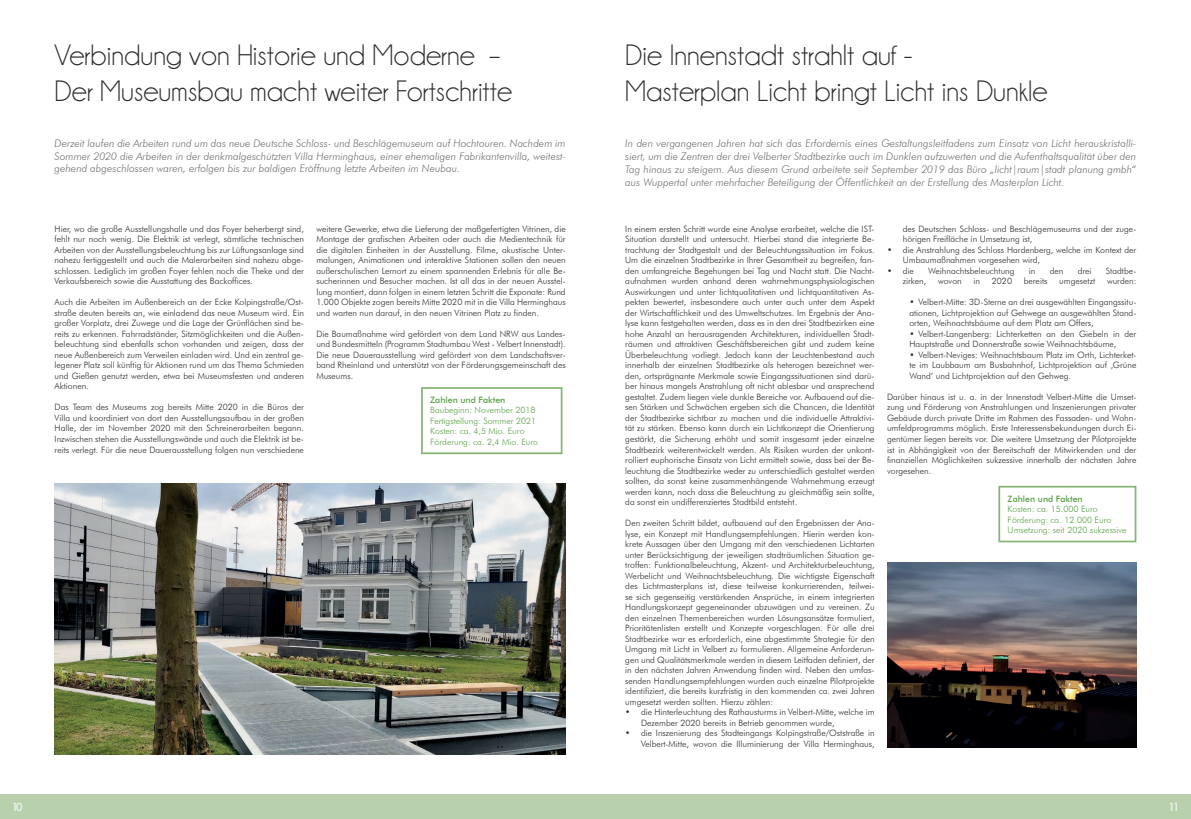
<style>
.page{position:relative;width:1191px;height:819px;background:#fff}
.page>*{position:absolute;margin:0;border:0;box-sizing:border-box;transform-origin:0 0}
.t1{font:29.75px/35.7px "Champagne&Limousines";color:#2e2b2c}
.t2{font:500 12.25px "Futura PT";color:#f2f3f4}
.t3{font:italic 300 10.5px/13.1px "Futura BT";color:#6c6d70;text-align:justify}
.t4{font:300 8.75px/10.5px "Futura BT";color:#2e2b2c;text-align:justify}
.t5{font:300 8.75px/10.5px "Futura BT";color:#599f46}
.t6{font:500 8.75px "Futura BT";color:#599f46}
</style>
<div class="page">
<div style="left:0;top:794px;width:1191px;height:25px;background:#b8d1ac"></div>
<div style="left:998px;top:486px;width:138px;height:56px;border:2px solid #86b675"></div>
<img style="left:55px;top:483px;width:511px;height:271px">
<div style="left:421px;top:387px;width:141px;height:67px;border:2px solid #86b675"></div>
<img style="left:887px;top:562px;width:249px;height:185px">
<h1 class="t1" style="left:55px;top:37px;width:459px">Verbindung von Historie und Moderne –<br>Der Museumsbau macht weiter Fortschritte</h1>
<p class="t3" style="left:55px;top:137px;width:512px;line-height:12.6px">Derzeit laufen die Arbeiten rund um das neue Deutsche Schloss- und Beschlägemuseum auf Hochtouren. Nachdem im Sommer 2020 die Arbeiten in der denkmalgeschützten Villa Herminghaus, einer ehemaligen Fabrikantenvilla, weitest&shy;gehend abgeschlossen waren, erfolgen bis zur baldigen Eröffnung letzte Arbeiten im Neubau.</p>
<p class="t4" style="left:55px;top:223px;width:251px">Hier, wo die große Ausstellungshalle und das Foyer beherbergt sind, fehlt nur noch wenig. Die Elektrik ist verlegt, sämtliche technischen Arbeiten von der Ausstellungsbeleuchtung bis zur Lüftungsanlage sind nahezu fertiggestellt und auch die Malerarbeiten sind nahezu abge&shy;schlossen. Lediglich im großen Foyer fehlen noch die Theke und der Verkaufsbereich sowie die Ausstattung des Backoffices.</p>
<p class="t4" style="left:55px;top:297px;width:251px">Auch die Arbeiten im Außenbereich an der Ecke Kolpingstraße/Ost&shy;straße deuten bereits an, wie einladend das neue Museum wird. Ein großer Vorplatz, drei Zuwege und die Lage der Grünflächen sind be&shy;reits zu erkennen. Fahrradständer, Sitzmöglichkeiten und die Außen&shy;beleuchtung sind ebenfalls schon vorhanden und zeigen, dass der neue Außenbereich zum Verweilen einladen wird. Und ein zentral ge&shy;legener Platz soll künftig für Aktionen rund um das Thema Schmieden und Gießen genutzt werden, etwa bei Museumsfesten und anderen Aktionen.</p>
<p class="t4" style="left:55px;top:402px;width:251px">Das Team des Museums zog bereits Mitte 2020 in die Büros der Villa und koordiniert von dort den Ausstellungsaufbau in der großen Halle, der im November 2020 mit den Schreinerarbeiten begann.<br>Inzwischen stehen die Ausstellungswände und auch die Elektrik ist be&shy;reits verlegt. Für die neue Dauerausstellung folgen nun verschiedene</p>
<p class="t4" style="left:316px;top:223px;width:251px">weitere Gewerke, etwa die Lieferung der maßgefertigten Vitrinen, die Montage der grafischen Arbeiten oder auch die Medientechnik für die digitalen Einheiten in der Ausstellung. Filme, akustische Unter&shy;malungen, Animationen und interaktive Stationen sollen den neuen außerschulischen Lernort zu einem spannenden Erlebnis für alle Be&shy;sucherinnen und Besucher machen. Ist all das in der neuen Ausstel&shy;lung montiert, dann folgen in einem letzten Schritt die Exponate: Rund 1.000 Objekte zogen bereits Mitte 2020 mit in die Villa Herminghaus und warten nun darauf, in den neuen Vitrinen Platz zu finden.</p>
<p class="t4" style="left:316px;top:328px;width:251px">Die Baumaßnahme wird gefördert von dem Land NRW aus Landes&shy;und Bundesmitteln (Programm Stadtumbau West - Velbert Innenstadt).<br>Die neue Dauerausstellung wird gefördert von dem Landschaftsver&shy;band Rheinland und unterstützt von der Förderungsgemeinschaft des Museums.</p>
<p class="t6" style="left:430px;top:394px;width:77px">Zahlen und Fakten</p>
<p class="t5" style="left:430px;top:405px;width:109px">Baubeginn: November 2018<br>Fertigstellung: Sommer 2021<br>Kosten: ca. 4,5 Mio. Euro<br>Förderung: ca. 2,4 Mio. Euro</p>
<h1 class="t1" style="left:625px;top:37px;width:424px">Die Innenstadt strahlt auf -<br>Masterplan Licht bringt Licht ins Dunkle</h1>
<p class="t3" style="left:625px;top:137px;width:512px">In den vergangenen Jahren hat sich das Erfordernis eines Gestaltungsleitfadens zum Einsatz von Licht herauskristalli&shy;siert, um die Zentren der drei Velberter Stadtbezirke auch im Dunklen aufzuwerten und die Aufenthaltsqualität über den Tag hinaus zu steigern. Aus diesem Grund arbeitete seit September 2019 das Büro „licht|raum|stadt planung gmbh“ aus Wuppertal unter mehrfacher Beteiligung der Öffentlichkeit an der Erstellung des Masterplan Licht.</p>
<p class="t4" style="left:625px;top:223px;width:251px">In einem ersten Schritt wurde eine Analyse erarbeitet, welche die IST-Situation darstellt und untersucht. Hierbei stand die integrierte Be&shy;trachtung der Stadtgestalt und der Beleuchtungssituation im Fokus.<br>Um die einzelnen Stadtbezirke in Ihrer Gesamtheit zu begreifen, fan&shy;den umfangreiche Begehungen bei Tag und Nacht statt. Die Nacht&shy;aufnahmen wurden anhand deren wahrnehmungsphysiologischen Auswirkungen und unter lichtqualitativen und lichtquantitativen As&shy;pekten bewertet, insbesondere auch unter auch unter dem Aspekt der Wirtschaftlichkeit und des Umweltschutzes. Im Ergebnis der Ana&shy;lyse kann festgehalten werden, dass es in den drei Stadtbezirken eine hohe Anzahl an herausragenden Architekturen, individuellen Stadt&shy;räumen und attraktiven Geschäftsbereichen gibt und zudem keine Überbeleuchtung vorliegt. Jedoch kann der Leuchtenbestand auch innerhalb der einzelnen Stadtbezirke als heterogen bezeichnet wer&shy;den, ortsprägnante Merkmale sowie Eingangssituationen sind darü&shy;ber hinaus mangels Anstrahlung oft nicht ablesbar und ansprechend gestaltet. Zudem liegen viele dunkle Bereiche vor. Aufbauend auf die&shy;sen Stärken und Schwächen ergeben sich die Chancen, die Identität der Stadtbezirke sichtbar zu machen und die individuelle Attraktivi&shy;tät zu stärken. Ebenso kann durch ein Lichtkonzept die Orientierung gestärkt, die Sicherung erhöht und somit insgesamt jeder einzelne Stadtbezirk weiterentwickelt werden. Als Risiken wurden der unkont&shy;rolliert euphorische Einsatz von Licht ermittelt sowie, dass bei der Be&shy;leuchtung die Stadtbezirke weder zu unterschiedlich gestaltet werden sollten, da sonst keine zusammenhängende Wahrnehmung erzeugt werden kann, noch dass die Beleuchtung zu gleichmäßig sein sollte, da sonst ein undifferenziertes Stadtbild entsteht.</p>
<p class="t4" style="left:625px;top:517px;width:251px">Den zweiten Schritt bildet, aufbauend auf den Ergebnissen der Ana&shy;lyse, ein Konzept mit Handlungsempfehlungen. Hierin werden kon&shy;krete Aussagen über den Umgang mit den verschiedenen Lichtarten unter Berücksichtigung der jeweiligen stadträumlichen Situation ge&shy;troffen: Funktionalbeleuchtung, Akzent- und Architekturbeleuchtung, Werbelicht und Weihnachtsbeleuchtung. Die wichtigste Eigenschaft des Lichtmasterplans ist, diese teilweise konkurrierenden, teilwei&shy;se sich gegenseitig verstärkenden Ansprüche, in einem integrierten Handlungskonzept gegeneinander abzuwägen und zu vereinen. Zu den einzelnen Themenbereichen wurden Lösungsansätze formuliert, Prioritätenlisten erstellt und Konzepte vorgeschlagen. Für alle drei Stadtbezirke war es erforderlich, eine abgestimmte Strategie für den Umgang mit Licht in Velbert zu formulieren. Allgemeine Anforderun&shy;gen und Qualitätsmerkmale werden in diesem Leitfaden definiert, der in den nächsten Jahren Anwendung finden wird. Neben den umfas&shy;senden Handlungsempfehlungen wurden auch einzelne Pilotprojekte identifiziert, die bereits kurzfristig in den kommenden ca. zwei Jahren umgesetzt werden sollten. Hierzu zählen:</p>
<p class="t4" style="left:641px;top:706px;width:235px;text-indent:-16px">• die Hinterleuchtung des Rathausturms in Velbert-Mitte, welche im<br>Dezember 2020 bereits in Betrieb genommen wurde,</p>
<p class="t4" style="left:625px;top:727px;width:251px;text-align:right">• die Inszenierung des Stadteingangs Kolpingstraße/Oststraße in<br>Velbert-Mitte, wovon die Illuminierung der Villa Herminghaus,</p>
<p class="t4" style="left:902px;top:223px;width:235px">des Deutschen Schloss- und Beschlägemuseums und der zuge&shy;hörigen Freifläche in Umsetzung ist,</p>
<p class="t4" style="left:902px;top:244px;width:235px;text-indent:-16px">• die Anstrahlung des Schloss Hardenberg, welche im Kontext der<br>Umbaumaßnahmen vorgesehen wird,</p>
<p class="t4" style="left:887px;top:265px;width:28px">• die</p>
<p class="t4" style="left:928px;top:265px;width:88px">Weihnachtsbeleuchtung</p>
<p class="t4" style="left:1029px;top:265px;width:8px">in</p>
<p class="t4" style="left:1049px;top:265px;width:15px">den</p>
<p class="t4" style="left:1077px;top:265px;width:15px">drei</p>
<p class="t4" style="left:1106px;top:265px;width:32px">Stadtbe-</p>
<p class="t4" style="left:902px;top:276px;width:25px">zirken,</p>
<p class="t4" style="left:938px;top:276px;width:25px">wovon</p>
<p class="t4" style="left:973px;top:276px;width:8px">in</p>
<p class="t4" style="left:992px;top:276px;width:22px">2020</p>
<p class="t4" style="left:1023px;top:276px;width:25px">bereits</p>
<p class="t4" style="left:1059px;top:276px;width:37px">umgesetzt</p>
<p class="t4" style="left:1107px;top:276px;width:31px">wurden:</p>
<p class="t4" style="left:909px;top:297px;width:228px">• Velbert-Mitte: 3D-Sterne an drei ausgewählten Eingangssitu&shy;ationen, Lichtprojektion auf Gehwege an ausgewählten Stand&shy;orten, Weihnachtsbäume auf dem Platz am Offers,</p>
<p class="t4" style="left:909px;top:328px;width:228px">• Velbert-Langenberg: Lichterketten an den Giebeln in der<br>Hauptstraße und Donnerstraße sowie Weihnachtsbäume,</p>
<p class="t4" style="left:909px;top:349px;width:228px">• Velbert-Neviges: Weihnachtsbaum Platz im Orth, Lichterket&shy;te im Laubbaum am Busbahnhof, Lichtprojektion auf ‚Grüne Wand‘ und Lichtprojektion auf den Gehweg.</p>
<p class="t4" style="left:887px;top:391px;width:251px">Darüber hinaus ist u. a. in der Innenstadt Velbert-Mitte die Umset&shy;zung und Förderung von Anstrahlungen und Inszenierungen privater Gebäude durch private Dritte im Rahmen des Fassaden- und Wohn&shy;umfeldprogramms möglich. Erste Interessensbekundungen durch Ei&shy;gentümer liegen bereits vor. Die weitere Umsetzung der Pilotprojekte ist in Abhängigkeit von der Bereitschaft der Mitwirkenden und der finanziellen Möglichkeiten sukzessive innerhalb der nächsten Jahre vorgesehen.</p>
<p class="t6" style="left:1007px;top:493px;width:77px">Zahlen und Fakten</p>
<p class="t5" style="left:1007px;top:503px;width:120px">Kosten: ca. 15.000 Euro<br>Förderung: ca. 12.000 Euro<br>Umsetzung: seit 2020 sukzessive</p>
<h2 class="t2" style="left:11px;top:799px;width:13px">10</h2>
<h2 class="t2" style="left:1168px;top:799px;width:13px">11</h2>
</div>
